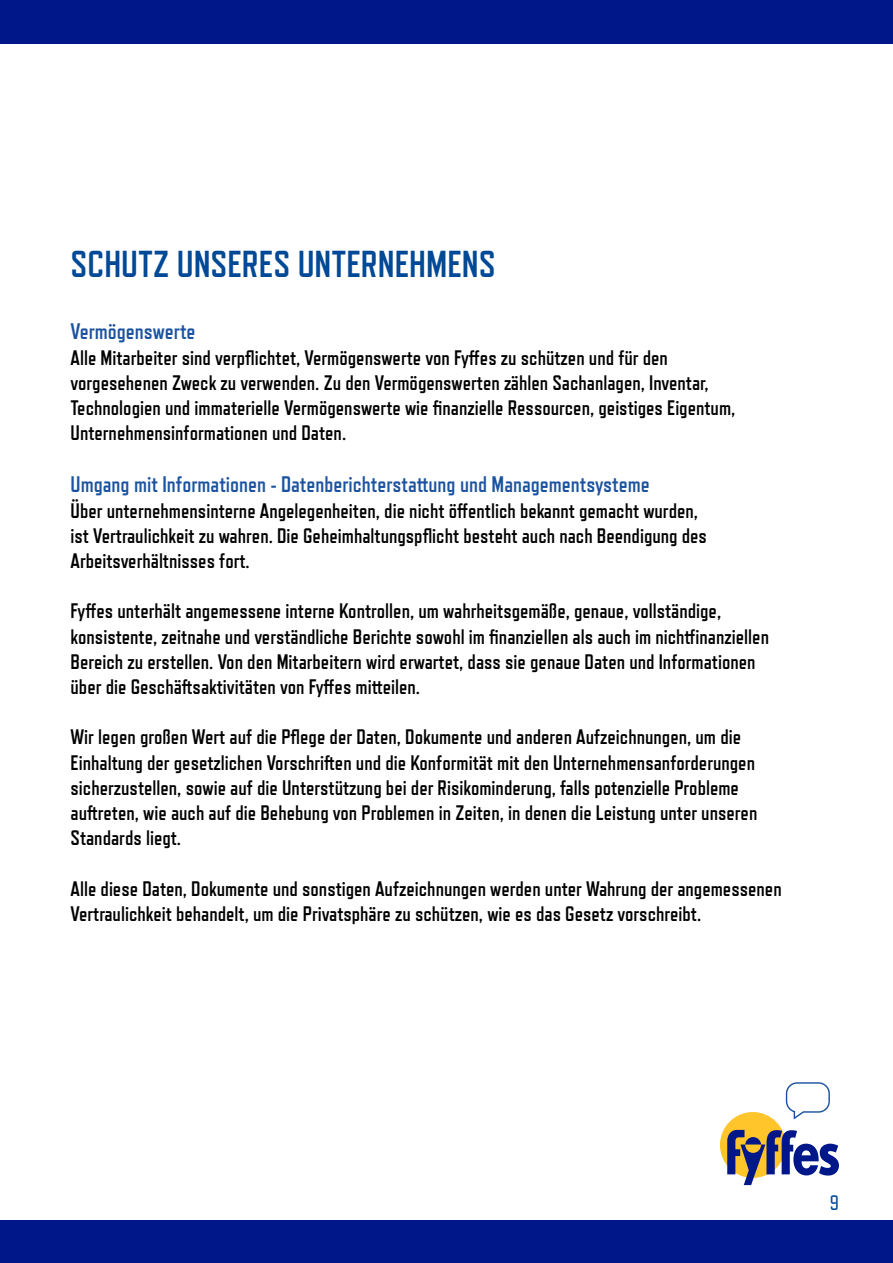
<style>
.page{position:relative;width:893px;height:1263px;background:#fff}
.page>*{position:absolute;margin:0;border:0;box-sizing:border-box;transform-origin:0 0}
.t1{font:700 37.5px "Refrigerator Deluxe";color:#004996}
.t2{font:700 22.5px "Refrigerator Deluxe";color:#1a529f}
.t3{font:700 21px/25.2px "Refrigerator Deluxe";color:#000}
.t4{font:21px "Refrigerator Deluxe";color:#004996}
</style>
<div class="page">
<svg style="left:785px;top:1082px;width:45px;height:36px"></svg>
<div style="left:0;top:1220px;width:893px;height:43px;background:#001789"></div>
<div style="left:0;top:0;width:893px;height:43px;background:#001789"></div>
<div style="left:720px;top:1112px;width:66px;height:66px;background:#ffc52b;border-radius:50%"></div>
<svg style="left:727px;top:1130px;width:112px;height:55px"></svg>
<h1 class="t1" style="left:71px;top:242px;width:427px">SCHUTZ UNSERES UNTERNEHMENS</h1>
<p class="t2" style="left:71px;top:318px;width:126px">Vermögenswerte</p>
<p class="t3" style="left:71px;top:345px;width:666px">Alle Mitarbeiter sind verpflichtet, Vermögenswerte von Fyffes zu schützen und für den vorgesehenen Zweck zu verwenden. Zu den Vermögenswerten zählen Sachanlagen, Inventar, Technologien und immaterielle Vermögenswerte wie finanzielle Ressourcen, geistiges Eigentum, Unternehmensinformationen und Daten.</p>
<p class="t2" style="left:71px;top:471px;width:581px">Umgang mit Informationen - Datenberichterstattung und Managementsysteme</p>
<p class="t3" style="left:71px;top:498px;width:638px">Über unternehmensinterne Angelegenheiten, die nicht öffentlich bekannt gemacht wurden, ist Vertraulichkeit zu wahren. Die Geheimhaltungspflicht besteht auch nach Beendigung des<br>Arbeitsverhältnisses fort.</p>
<p class="t3" style="left:71px;top:598px;width:700px">Fyffes unterhält angemessene interne Kontrollen, um wahrheitsgemäße, genaue, vollständige, konsistente, zeitnahe und verständliche Berichte sowohl im finanziellen als auch im nichtfinanziellen Bereich zu erstellen. Von den Mitarbeitern wird erwartet, dass sie genaue Daten und Informationen über die Geschäftsaktivitäten von Fyffes mitteilen.</p>
<p class="t3" style="left:71px;top:724px;width:688px">Wir legen großen Wert auf die Pflege der Daten, Dokumente und anderen Aufzeichnungen, um die Einhaltung der gesetzlichen Vorschriften und die Konformität mit den Unternehmensanforderungen sicherzustellen, sowie auf die Unterstützung bei der Risikominderung, falls potenzielle Probleme auftreten, wie auch auf die Behebung von Problemen in Zeiten, in denen die Leistung unter unseren Standards liegt.</p>
<p class="t3" style="left:71px;top:876px;width:713px">Alle diese Daten, Dokumente und sonstigen Aufzeichnungen werden unter Wahrung der angemessenen<br>Vertraulichkeit behandelt, um die Privatsphäre zu schützen, wie es das Gesetz vorschreibt.</p>
<p class="t4" style="left:830px;top:1190px;width:11px">9</p>
</div>
